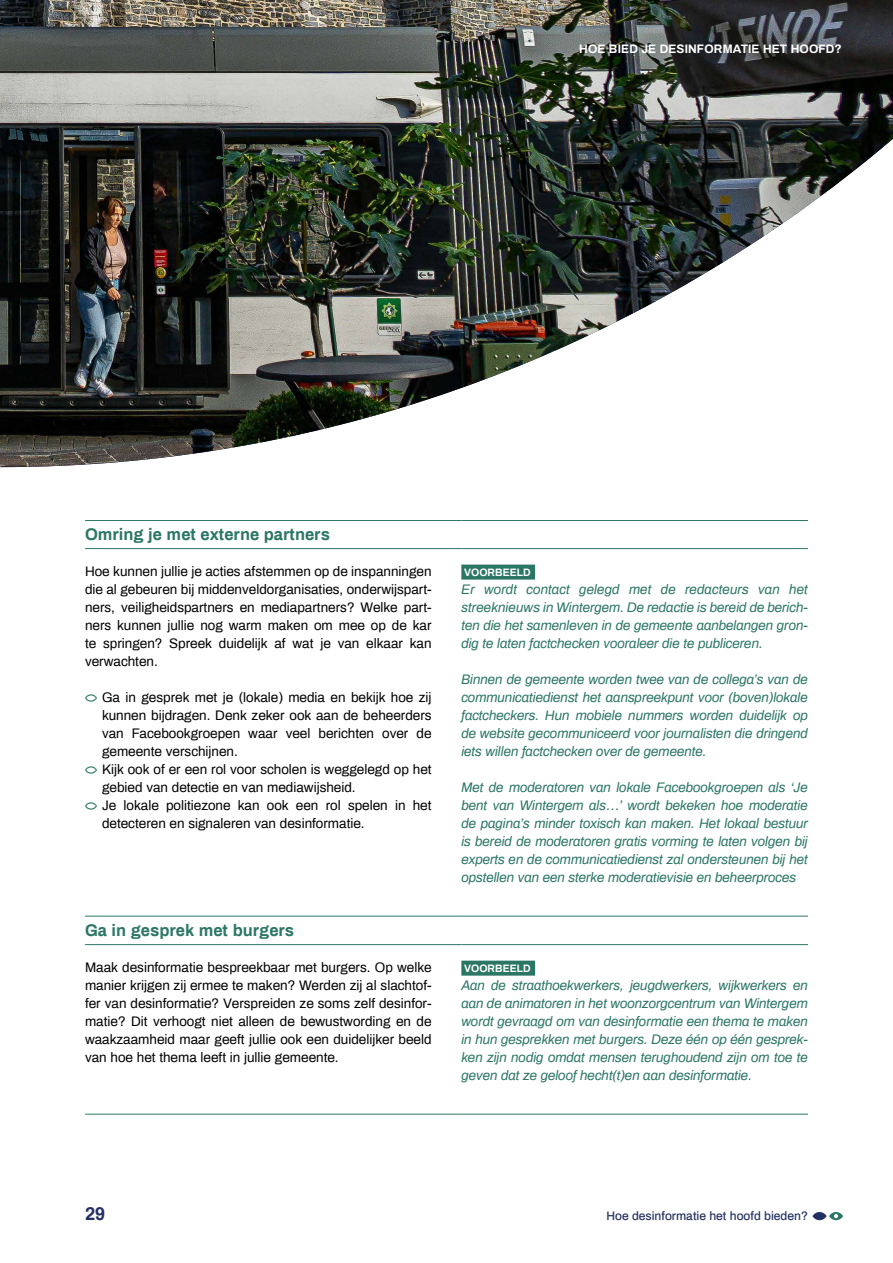
<style>
.page{position:relative;width:893px;height:1263px;background:#fff}
.page>*{position:absolute;margin:0;border:0;box-sizing:border-box;transform-origin:0 0}
.t1{font:700 18px "Archivo";color:#243063}
.Tussentitel_Tabellen{font:700 16.5px "Archivo";color:#2b7665}
.voorbeeld_body{font:italic 13.5px/18px "Archivo";letter-spacing:-.01em;color:#2b7665;text-align:justify}
.Body{font:13.5px/18px "Archivo";color:#000;text-align:justify}
.t2{font:500 12px "Archivo";color:#243063}
.t3{font:700 12px "Archivo";letter-spacing:.01em;color:#fff}
.voorbeeld_kopje{font:700 10.5px "Archivo";color:#fff}
</style>
<div class="page">
<div style="left:812px;top:1212px;width:15px;height:8px;background:#243063;border-radius:50%"></div>
<svg style="left:829px;top:1212px;width:14px;height:8px"></svg>
<hr style="left:85px;top:520px;width:376px;height:1px;background:#2b7665">
<hr style="left:461px;top:520px;width:347px;height:1px;background:#2b7665">
<hr style="left:85px;top:548px;width:376px;height:1px;background:#2b7665">
<hr style="left:461px;top:548px;width:347px;height:1px;background:#2b7665">
<hr style="left:85px;top:916px;width:376px;height:1px;background:#2b7665">
<hr style="left:461px;top:916px;width:347px;height:1px;background:#2b7665">
<hr style="left:85px;top:944px;width:376px;height:1px;background:#2b7665">
<hr style="left:461px;top:944px;width:347px;height:1px;background:#2b7665">
<hr style="left:85px;top:1114px;width:376px;height:1px;background:#2b7665">
<hr style="left:461px;top:1114px;width:347px;height:1px;background:#2b7665">
<div style="left:461px;top:565px;width:74px;height:15px;background:#2b7665"></div>
<div style="left:461px;top:961px;width:74px;height:15px;background:#2b7665"></div>
<img style="left:0;top:0;width:893px;height:467px">
<p class="t3" style="left:579px;top:40px;width:264px">HOE BIED JE DESINFORMATIE HET HOOFD?</p>
<p class="Tussentitel_Tabellen" style="left:85px;top:522px;width:246px">Omring je met externe partners</p>
<p class="Body" style="left:85px;top:561px;width:348px">Hoe kunnen jullie je acties afstemmen op de inspanningen die al gebeuren bij middenveldorganisaties, onderwijspart&shy;ners, veiligheidspartners en mediapartners? Welke part&shy;ners kunnen jullie nog warm maken om mee op de kar te springen? Spreek duidelijk af wat je van elkaar kan verwachten.</p>
<p class="Body" style="left:102px;top:687px;width:331px">Ga in gesprek met je (lokale) media en bekijk hoe zij kunnen bijdragen. Denk zeker ook aan de beheerders van Facebookgroepen waar veel berichten over de gemeente verschijnen.</p>
<p class="Body" style="left:102px;top:759px;width:331px">Kijk ook of er een rol voor scholen is weggelegd op het gebied van detectie en van mediawijsheid.</p>
<p class="Body" style="left:102px;top:795px;width:331px">Je lokale politiezone kan ook een rol spelen in het detecteren en signaleren van desinformatie.</p>
<p class="voorbeeld_kopje" style="left:464px;top:565px;width:68px">VOORBEELD</p>
<p class="voorbeeld_body" style="left:461px;top:579px;width:348px">Er wordt contact gelegd met de redacteurs van het streeknieuws in Wintergem. De redactie is bereid de berich&shy;ten die het samenleven in de gemeente aanbelangen gron&shy;dig te laten factchecken vooraleer die te publiceren.</p>
<p class="voorbeeld_body" style="left:461px;top:669px;width:348px">Binnen de gemeente worden twee van de collega’s van de communicatiedienst het aanspreekpunt voor (boven)lokale factcheckers. Hun mobiele nummers worden duidelijk op de website gecommuniceerd voor journalisten die dringend iets willen factchecken over de gemeente.</p>
<p class="voorbeeld_body" style="left:461px;top:777px;width:348px">Met de moderatoren van lokale Facebookgroepen als ‘Je bent van Wintergem als…’ wordt bekeken hoe moderatie de pagina’s minder toxisch kan maken. Het lokaal bestuur is bereid de moderatoren gratis vorming te laten volgen bij experts en de communicatiedienst zal ondersteunen bij het opstellen van een sterke moderatievisie en beheerproces</p>
<p class="Tussentitel_Tabellen" style="left:85px;top:918px;width:211px">Ga in gesprek met burgers</p>
<p class="Body" style="left:85px;top:957px;width:348px">Maak desinformatie bespreekbaar met burgers. Op welke manier krijgen zij ermee te maken? Werden zij al slachtof&shy;fer van desinformatie? Verspreiden ze soms zelf desinfor&shy;matie? Dit verhoogt niet alleen de bewustwording en de waakzaamheid maar geeft jullie ook een duidelijker beeld van hoe het thema leeft in jullie gemeente.</p>
<p class="voorbeeld_kopje" style="left:464px;top:961px;width:68px">VOORBEELD</p>
<p class="voorbeeld_body" style="left:461px;top:975px;width:348px">Aan de straathoekwerkers, jeugdwerkers, wijkwerkers en aan de animatoren in het woonzorgcentrum van Wintergem wordt gevraagd om van desinformatie een thema te maken in hun gesprekken met burgers. Deze één op één gesprek&shy;ken zijn nodig omdat mensen terughoudend zijn om toe te geven dat ze geloof hecht(t)en aan desinformatie.</p>
<h1 class="t1" style="left:85px;top:1201px;width:22px">29</h1>
<p class="t2" style="left:606px;top:1207px;width:203px">Hoe desinformatie het hoofd bieden?</p>
</div>
